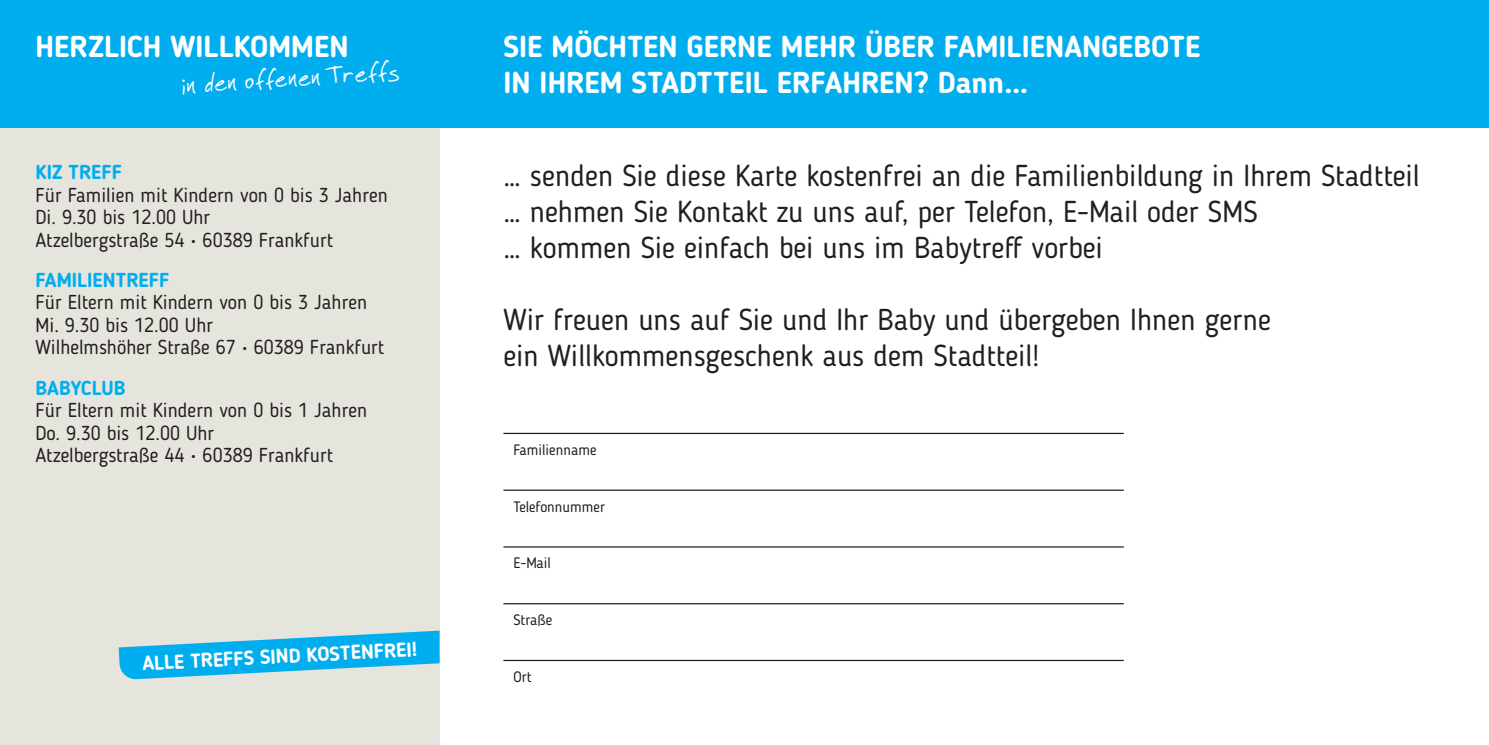
<style>
.page{position:relative;width:1489px;height:745px;background:#fff}
.page>*{position:absolute;margin:0;border:0;box-sizing:border-box;transform-origin:0 0}
.t1{font:30px/36px "Blogger Sans";color:#231f20}
.t2{font:700 30px/36px "Blogger Sans";color:#fff}
.t3{font:28.5px "Faraco Hand";color:#fff}
.t4{font:20px/22.5px "Blogger Sans";color:#231f20}
.t5{font:700 20px "Blogger Sans";color:#00aeef}
.t6{font:700 20px "Blogger Sans";color:#fff}
.t7{font:15px "Blogger Sans";color:#231f20}
</style>
<div class="page">
<div style="left:0;top:128px;width:439px;height:616px;background:#e6e5dd"></div>
<div style="left:0;top:0;width:1488px;height:128px;background:#00aeef"></div>
<hr style="left:503px;top:432px;width:620px;height:2px;background:#231f20">
<hr style="left:503px;top:489px;width:620px;height:1px;background:#231f20">
<hr style="left:503px;top:546px;width:620px;height:1px;background:#231f20">
<hr style="left:503px;top:602px;width:620px;height:2px;background:#231f20">
<hr style="left:503px;top:659px;width:620px;height:1px;background:#231f20">
<svg style="left:119px;top:630px;width:320px;height:49px"></svg>
<h1 class="t2" style="left:35px;top:28px;width:315px">HERZLICH WILLKOMMEN</h1>
<h2 class="t3" style="left:180px;top:68px;width:220px;rotate:-4deg">in den offenen Treffs</h2>
<p class="t5" style="left:35px;top:160px;width:88px">KIZ TREFF</p>
<p class="t4" style="left:35px;top:183px;width:354px">Für Familien mit Kindern von 0 bis 3 Jahren<br>Di. 9.30 bis 12.00 Uhr<br>Atzelbergstraße 54 • 60389 Frankfurt</p>
<p class="t5" style="left:35px;top:267px;width:135px">FAMILIENTREFF</p>
<p class="t4" style="left:35px;top:291px;width:350px">Für Eltern mit Kindern von 0 bis 3 Jahren<br>Mi. 9.30 bis 12.00 Uhr<br>Wilhelmshöher Straße 67 • 60389 Frankfurt</p>
<p class="t5" style="left:35px;top:375px;width:91px">BABYCLUB</p>
<p class="t4" style="left:35px;top:398px;width:333px">Für Eltern mit Kindern von 0 bis 1 Jahren<br>Do. 9.30 bis 12.00 Uhr<br>Atzelbergstraße 44 • 60389 Frankfurt</p>
<p class="t6" style="left:142px;top:651px;width:277px;rotate:-3deg">ALLE TREFFS SIND KOSTENFREI!</p>
<h1 class="t2" style="left:503px;top:28px;width:698px">SIE MÖCHTEN GERNE MEHR ÜBER FAMILIENANGEBOTE<br>IN IHREM STADTTEIL ERFAHREN? Dann…</h1>
<h1 class="t1" style="left:503px;top:157px;width:917px">… senden Sie diese Karte kostenfrei an die Familienbildung in Ihrem Stadtteil … nehmen Sie Kontakt zu uns auf, per Telefon, E-Mail oder SMS<br>… kommen Sie einfach bei uns im Babytreff vorbei</h1>
<h1 class="t1" style="left:503px;top:301px;width:769px">Wir freuen uns auf Sie und Ihr Baby und übergeben Ihnen gerne ein Willkommensgeschenk aus dem Stadtteil!</h1>
<p class="t7" style="left:513px;top:440px;width:85px">Familienname</p>
<p class="t7" style="left:513px;top:497px;width:93px">Telefonnummer</p>
<p class="t7" style="left:513px;top:554px;width:39px">E-Mail</p>
<p class="t7" style="left:513px;top:610px;width:40px">Straße</p>
<p class="t7" style="left:513px;top:667px;width:20px">Ort</p>
</div>
